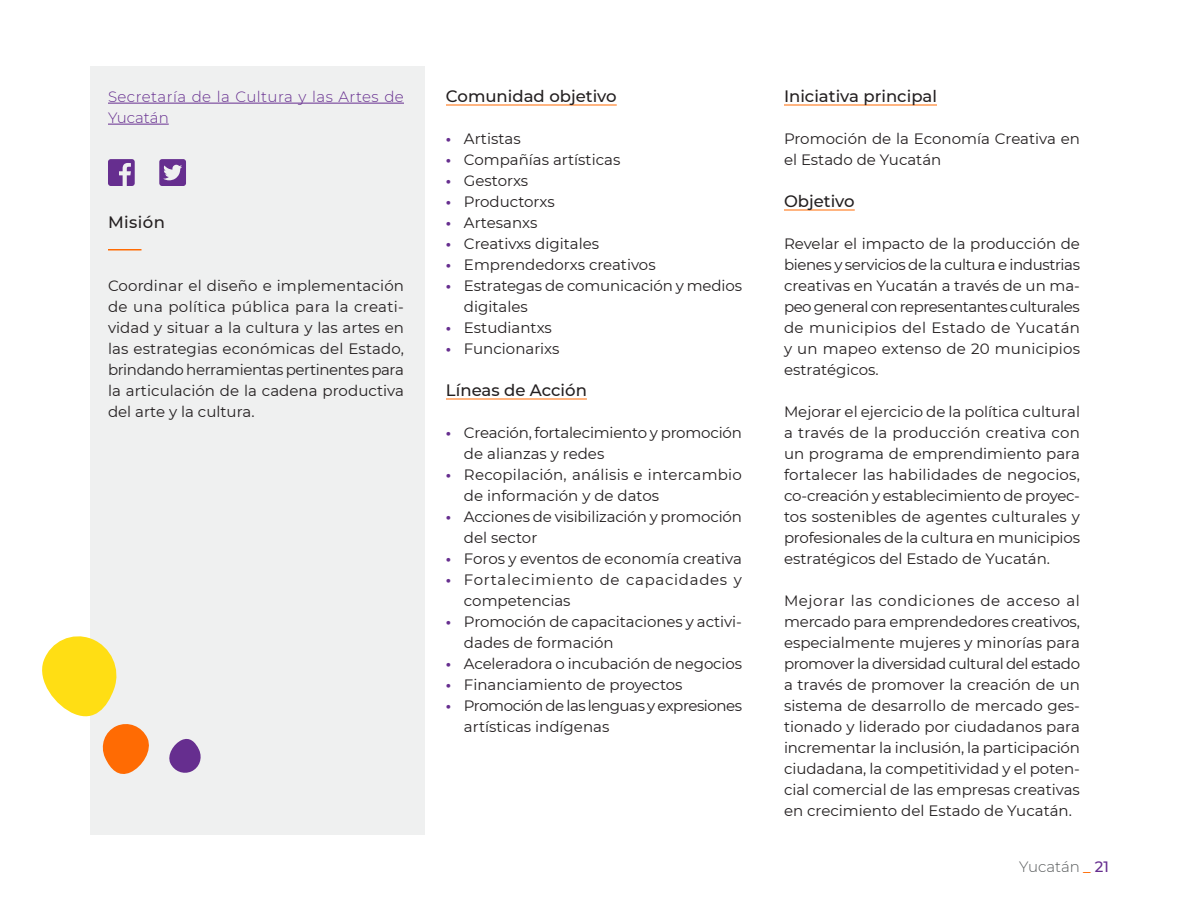
<style>
.page{position:relative;width:1188px;height:918px;background:#fff}
.page>*{position:absolute;margin:0;border:0;box-sizing:border-box;transform-origin:0 0}
.Destacado4_subrayado{font:500 16.5px "Montserrat";color:#231f20}
.Año_de_inicio{font:500 16.5px "Montserrat";letter-spacing:.025em;color:#231f20}
.Cuerpo_de_texto{font:15px/21px "Montserrat";color:#231f20}
.Cuerpo_de_texto-2{font:15px/21px "Montserrat";letter-spacing:-.03em;color:#231f20}
.Cuerpo_de_texto-3{font:15px/21px "Montserrat";letter-spacing:.045em;color:#231f20}
.Cuerpo_de_texto-4{font:300 15px/21px "Montserrat";letter-spacing:.03em;color:#662e8f}
.t1{font:300 15px "Montserrat";color:#585b5c}
.s1{font-weight:700;color:#662e8f}
.s2{font-weight:500;color:#ff6b03}
.s3{font-weight:500;color:#662e8f}
</style>
<div class="page">
<div style="left:90px;top:66px;width:335px;height:769px;background:#eff0f0"></div>
<hr style="left:108px;top:103px;width:296px;height:1px;background:#662e8f">
<hr style="left:108px;top:124px;width:61px;height:1px;background:#662e8f">
<hr style="left:108px;top:249px;width:33px;height:1px;background:#ff6b03">
<hr style="left:446px;top:105px;width:171px;height:1px;background:#ff6b03">
<hr style="left:446px;top:399px;width:141px;height:1px;background:#ff6b03">
<hr style="left:784px;top:105px;width:153px;height:1px;background:#ff6b03">
<hr style="left:784px;top:210px;width:71px;height:1px;background:#ff6b03">
<svg style="left:169px;top:739px;width:32px;height:34px"></svg>
<svg style="left:42px;top:636px;width:107px;height:138px"></svg>
<svg style="left:108px;top:159px;width:27px;height:27px"></svg>
<svg style="left:159px;top:159px;width:27px;height:27px"></svg>
<p class="Cuerpo_de_texto-4" style="left:108px;top:86px;width:297px">Secretaría de la Cultura y las Artes de<br>Yucatán</p>
<p class="Año_de_inicio" style="left:108px;top:211px;width:59px">Misión</p>
<p class="Cuerpo_de_texto" style="left:108px;top:275px;width:298px;text-align:justify">Coordinar el diseño e implementación de una política pública para la creati&shy;vidad y situar a la cultura y las artes en las estrategias económicas del Estado, brindando herramientas pertinentes para la articulación de la cadena productiva del arte y la cultura.</p>
<p class="Destacado4_subrayado" style="left:446px;top:85px;width:172px">Comunidad objetivo</p>
<p class="Cuerpo_de_texto" style="left:446px;top:128px;width:76px"><span class="s1">•</span> Artistas</p>
<p class="Cuerpo_de_texto" style="left:446px;top:149px;width:176px"><span class="s1">•</span> Compañías artísticas</p>
<p class="Cuerpo_de_texto" style="left:446px;top:170px;width:84px"><span class="s1">•</span> Gestorxs</p>
<p class="Cuerpo_de_texto" style="left:446px;top:191px;width:110px"><span class="s1">•</span> Productorxs</p>
<p class="Cuerpo_de_texto" style="left:446px;top:212px;width:93px"><span class="s1">•</span> Artesanxs</p>
<p class="Cuerpo_de_texto" style="left:446px;top:233px;width:155px"><span class="s1">•</span> Creativxs digitales</p>
<p class="Cuerpo_de_texto" style="left:446px;top:254px;width:211px"><span class="s1">•</span> Emprendedorxs creativos</p>
<p class="Cuerpo_de_texto" style="left:464px;top:275px;width:280px;text-indent:-18px"><span class="s1">•</span> Estrategas de comunicación y medios digitales</p>
<p class="Cuerpo_de_texto" style="left:446px;top:317px;width:107px"><span class="s1">•</span> Estudiantxs</p>
<p class="Cuerpo_de_texto" style="left:446px;top:338px;width:115px"><span class="s1">•</span> Funcionarixs</p>
<p class="Destacado4_subrayado" style="left:446px;top:379px;width:142px">Líneas de Acción</p>
<p class="Cuerpo_de_texto" style="left:464px;top:422px;width:279px;text-indent:-18px"><span class="s1">•</span> Creación, fortalecimiento y promoción de alianzas y redes</p>
<p class="Cuerpo_de_texto" style="left:464px;top:464px;width:279px;text-indent:-18px"><span class="s1">•</span> Recopilación, análisis e intercambio de información y de datos</p>
<p class="Cuerpo_de_texto" style="left:464px;top:506px;width:279px;text-indent:-18px"><span class="s1">•</span> Acciones de visibilización y promoción del sector</p>
<p class="Cuerpo_de_texto" style="left:446px;top:548px;width:297px"><span class="s1">•</span> Foros y eventos de economía creativa</p>
<p class="Cuerpo_de_texto-3" style="left:464px;top:569px;width:280px;text-indent:-18px"><span class="s1">•</span> Fortalecimiento de capacidades y competencias</p>
<p class="Cuerpo_de_texto" style="left:464px;top:611px;width:280px;text-indent:-18px"><span class="s1">•</span> Promoción de capacitaciones y activi&shy;dades de formación</p>
<p class="Cuerpo_de_texto" style="left:446px;top:653px;width:298px"><span class="s1">•</span> Aceleradora o incubación de negocios</p>
<p class="Cuerpo_de_texto" style="left:446px;top:674px;width:238px"><span class="s1">•</span> Financiamiento de proyectos</p>
<p class="Cuerpo_de_texto-2" style="left:464px;top:695px;width:280px;text-indent:-18px"><span class="s1">•</span> Promoción de las lenguas y expresiones artísticas indígenas</p>
<p class="Destacado4_subrayado" style="left:784px;top:85px;width:154px">Iniciativa principal</p>
<p class="Cuerpo_de_texto" style="left:784px;top:128px;width:298px">Promoción de la Economía Creativa en el Estado de Yucatán</p>
<p class="Destacado4_subrayado" style="left:784px;top:190px;width:72px">Objetivo</p>
<p class="Cuerpo_de_texto" style="left:784px;top:233px;width:298px;text-align:justify">Revelar el impacto de la producción de bienes y servicios de la cultura e industrias creativas en Yucatán a través de un ma&shy;peo general con representantes culturales de municipios del Estado de Yucatán y un mapeo extenso de 20 municipios estratégicos.</p>
<p class="Cuerpo_de_texto" style="left:784px;top:401px;width:298px;text-align:justify">Mejorar el ejercicio de la política cultural a través de la producción creativa con un programa de emprendimiento para fortalecer las habilidades de negocios, co-creación y establecimiento de proyec&shy;tos sostenibles de agentes culturales y profesionales de la cultura en municipios estratégicos del Estado de Yucatán.</p>
<p class="Cuerpo_de_texto" style="left:784px;top:590px;width:298px;text-align:justify">Mejorar las condiciones de acceso al mercado para emprendedores creativos, especialmente mujeres y minorías para promover la diversidad cultural del estado a través de promover la creación de un sistema de desarrollo de mercado ges&shy;tionado y liderado por ciudadanos para incrementar la inclusión, la participación ciudadana, la competitividad y el poten&shy;cial comercial de las empresas creativas en crecimiento del Estado de Yucatán.</p>
<p class="t1" style="left:1019px;top:857px;width:91px">Yucatán <span class="s2">_</span> <span class="s3">21</span></p>
</div>
